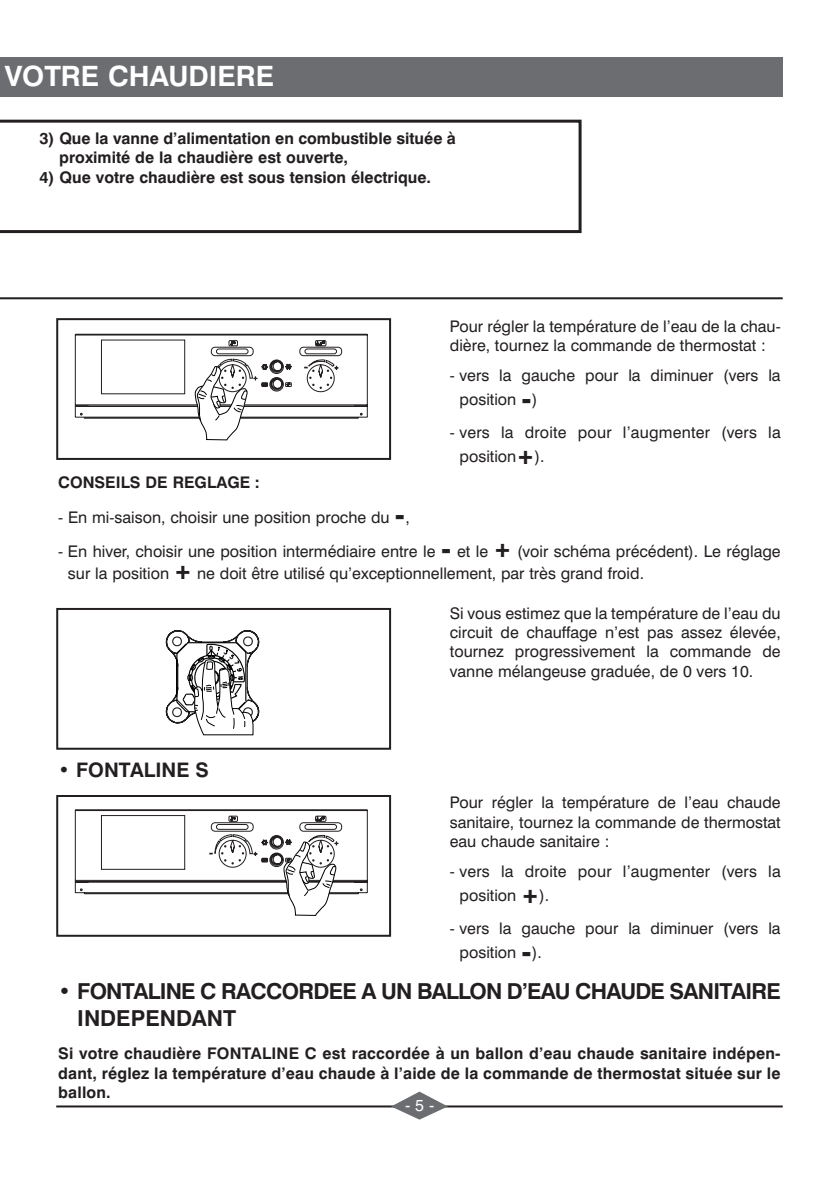
<style>
.page{position:relative;width:840px;height:1191px;background:#fff}
.page>*{position:absolute;margin:0;border:0;box-sizing:border-box;transform-origin:0 0}
.t1{font:700 28px "Swiss 721 BT";color:#fff}
.t2{font:700 22px/26.4px "Swiss 721 BT";letter-spacing:-.035em;color:#231f20}
.t3{font:700 20px "Swiss 721 BT";color:#231f20}
.t4{font:16px/19.2px "Swiss 721 BT";color:#231f20}
.t5{font:700 16px/19.2px "Swiss 721 BT";color:#231f20}
.t6{font:16px "Helvetica";color:#fff}
.s1{font-weight:900;font-size:22px}
</style>
<div class="page">
<hr style="left:56px;top:1105px;width:726px;height:2px;background:#231f20">
<svg style="left:391px;top:1091px;width:56px;height:28px"></svg>
<div style="left:0;top:57px;width:782px;height:40px;background:#6c6d70"></div>
<svg style="left:0;top:120px;width:581px;height:113px"></svg>
<hr style="left:0;top:297px;width:782px;height:2px;background:#231f20">
<div style="left:56px;top:318px;width:335px;height:142px;border:2px solid #231f20"></div>
<svg style="left:75px;top:334px;width:292px;height:107px"></svg>
<div style="left:56px;top:608px;width:335px;height:141px;border:2px solid #231f20"></div>
<svg style="left:165px;top:630px;width:95px;height:105px"></svg>
<div style="left:457px;top:128px;width:97px;height:96px;background:#fff"></div>
<div style="left:56px;top:795px;width:335px;height:141px;border:2px solid #231f20"></div>
<svg style="left:75px;top:809px;width:292px;height:107px"></svg>
<h1 class="t1" style="left:5px;top:65px;width:271px">VOTRE CHAUDIERE</h1>
<p class="t5" style="left:59px;top:131px;width:398px;text-indent:-20px">3) Que la vanne d’alimentation en combustible située à proximité de la chaudière est ouverte,</p>
<p class="t5" style="left:40px;top:169px;width:393px">4) Que votre chaudière est sous tension électrique.</p>
<p class="t4" style="left:449px;top:318px;width:332px">Pour régler la température de l’eau de la chau&shy;dière, tournez la commande de thermostat :</p>
<p class="t4" style="left:459px;top:365px;width:322px;line-height:23.6px;text-indent:-10px">- vers la gauche pour la diminuer (vers la position <span class="s1">-</span>)</p>
<p class="t4" style="left:459px;top:422px;width:322px;line-height:23.6px;text-indent:-10px">- vers la droite pour l’augmenter (vers la position<span class="s1">+</span>).</p>
<p class="t5" style="left:58px;top:475px;width:203px">CONSEILS DE REGLAGE :</p>
<p class="t4" style="left:58px;top:509px;width:353px">- En mi-saison, choisir une position proche du <span class="s1">-</span>,</p>
<p class="t4" style="left:68px;top:541px;width:713px;line-height:22px;text-indent:-10px">- En hiver, choisir une position intermédiaire entre le <span class="s1">-</span> et le <span class="s1">+</span> (voir schéma précédent). Le réglage sur la position <span class="s1">+</span> ne doit être utilisé qu’exceptionnellement, par très grand froid.</p>
<p class="t3" style="left:58px;top:762px;width:152px">• FONTALINE S</p>
<p class="t4" style="left:449px;top:605px;width:332px;text-align:justify">Si vous estimez que la température de l’eau du circuit de chauffage n’est pas assez élevée, tournez progressivement la commande de vanne mélangeuse graduée, de 0 vers 10.</p>
<p class="t4" style="left:449px;top:794px;width:332px;text-align:justify">Pour régler la température de l’eau chaude sanitaire, tournez la commande de thermostat eau chaude sanitaire :</p>
<p class="t4" style="left:459px;top:861px;width:322px;line-height:23.6px;text-indent:-10px">- vers la droite pour l’augmenter (vers la position <span class="s1">+</span>).</p>
<p class="t4" style="left:459px;top:918px;width:322px;line-height:23.6px;text-indent:-10px">- vers la gauche pour la diminuer (vers la position <span class="s1">-</span>).</p>
<h2 class="t2" style="left:77px;top:981px;width:704px;text-indent:-19px">• FONTALINE C RACCORDEE A UN BALLON D’EAU CHAUDE SANITAIRE<br>INDEPENDANT</h2>
<p class="t5" style="left:58px;top:1046px;width:723px;text-align:justify">Si votre chaudière FONTALINE C est raccordée à un ballon d’eau chaude sanitaire indépen&shy;dant, réglez la température d’eau chaude à l’aide de la commande de thermostat située sur le ballon.</p>
<p class="t6" style="left:405px;top:1099px;width:31px">- 5 -</p>
</div>
